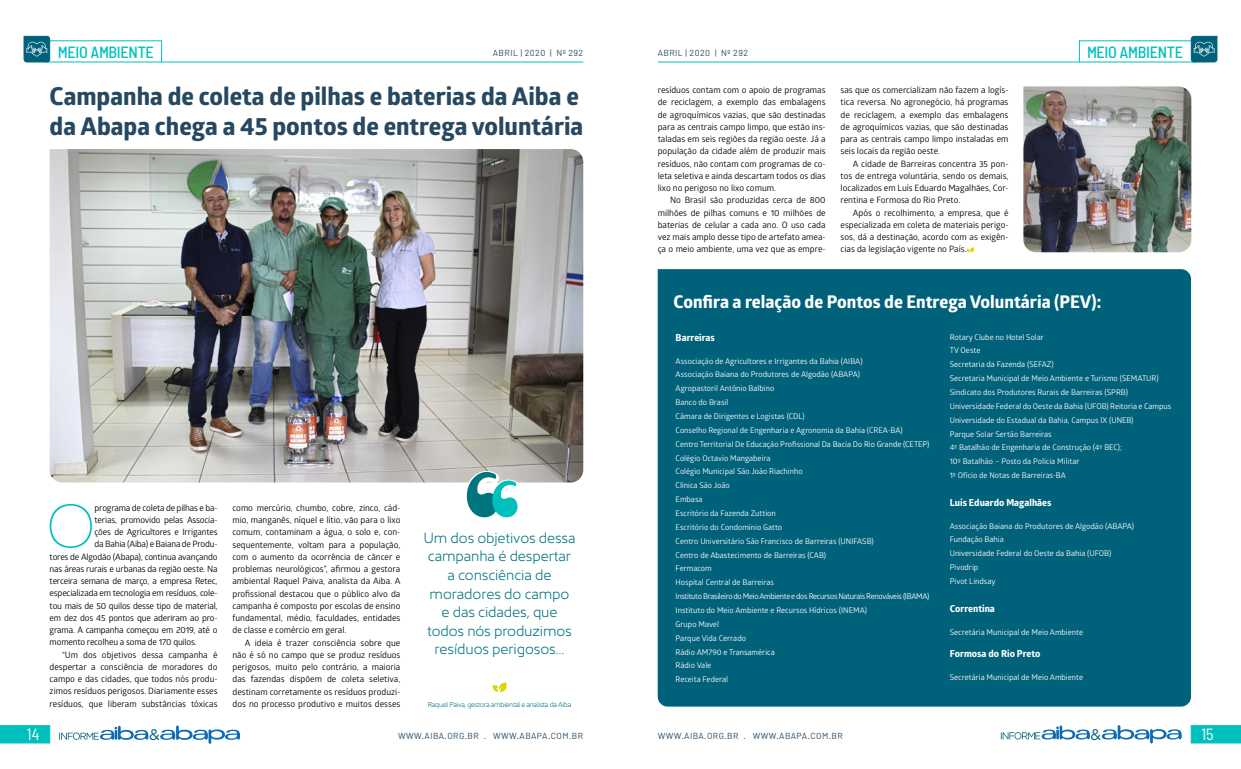
<style>
.page{position:relative;width:1241px;height:769px;background:#fff}
.page>*{position:absolute;margin:0;border:0;box-sizing:border-box;transform-origin:0 0}
.t1{font:200 62.04px "Kyrial Display Pro";color:#00c0be}
.t2{font:700 24.59px/29.2px "Globerx";color:#264861}
.t3{font:700 17.5px "Globerx";color:#fff}
.t4{font:500 semi-condensed 16.19px "Barlow";letter-spacing:-.02em;color:#00c0be}
.t5{font:semi-condensed 16.19px "Barlow";color:#fff}
.t6{font:15.4px "Gotham Rounded";color:#00617a}
.t7{font:300 14.88px/18.6px "Kyrial Sans Pro";letter-spacing:-.01em;color:#007580;text-align:center}
.t8{font:700 9.62px "Globerx";color:#fff}
.t9{font:8.75px/12.2px "Glober";color:#000;text-align:justify}
.t10{font:8.75px "Glober";letter-spacing:-.02em;color:#000}
.t11{font:8.75px "Barlow";letter-spacing:.05em;color:#264861}
.t12{font:7.88px/13.8px "Glober";color:#fff}
.t13{font:300 7.17px "Kyrial Sans Pro";letter-spacing:-.04em;color:#007580}
</style>
<div class="page">
<svg style="left:0;top:725px;width:50px;height:18px"></svg>
<svg style="left:1190px;top:725px;width:50px;height:18px"></svg>
<hr style="left:162px;top:62px;width:421px;height:1px;background:#00c0be">
<hr style="left:657px;top:62px;width:421px;height:1px;background:#00c0be">
<svg style="left:23px;top:36px;width:27px;height:26px"></svg>
<svg style="left:1190px;top:36px;width:27px;height:26px"></svg>
<svg style="left:160px;top:725px;width:80px;height:19px"></svg>
<svg style="left:59px;top:725px;width:90px;height:15px"></svg>
<svg style="left:1101px;top:725px;width:80px;height:19px"></svg>
<svg style="left:1000px;top:725px;width:90px;height:15px"></svg>
<img style="left:50px;top:149px;width:533px;height:333px">
<img style="left:1023px;top:86px;width:168px;height:166px">
<div style="left:657px;top:269px;width:533px;height:438px;background:#00617a"></div>
<svg style="left:492px;top:682px;width:14px;height:10px"></svg>
<svg style="left:461px;top:468px;width:63px;height:50px"></svg>
<svg style="left:966px;top:247px;width:7px;height:5px"></svg>
<h3 class="t4" style="left:58px;top:42px;width:97px">MEIO AMBIENTE</h3>
<p class="t11" style="left:493px;top:47px;width:92px">ABRIL | 2020 | Nº 292</p>
<p class="t11" style="left:657px;top:47px;width:92px">ABRIL | 2020 | Nº 292</p>
<h3 class="t4" style="left:1086px;top:42px;width:97px">MEIO AMBIENTE</h3>
<h2 class="t2" style="left:50px;top:82px;width:535px">Campanha de coleta de pilhas e baterias da Aiba e da Abapa chega a 45 pontos de entrega voluntária</h2>
<h1 class="t1" style="left:46px;top:482px;width:51px">O</h1>
<p class="t10" style="left:94px;top:501px;width:124px">programa de coleta de pilhas e ba-</p>
<p class="t10" style="left:94px;top:514px;width:124px">terias, promovido pelas Associa-</p>
<p class="t10" style="left:94px;top:526px;width:124px">ções de Agricultores e Irrigantes</p>
<p class="t10" style="left:94px;top:538px;width:124px">da Bahia (Aiba) e Baiana de Produ-</p>
<p class="t10" style="left:50px;top:550px;width:169px">tores de Algodão (Abapa), continua avançando</p>
<p class="t10" style="left:50px;top:563px;width:169px">nas áreas rurais e urbanas da região oeste. Na</p>
<p class="t10" style="left:50px;top:575px;width:169px">terceira semana de março, a empresa Retec,</p>
<p class="t10" style="left:50px;top:587px;width:169px">especializada em tecnologia em resíduos, cole-</p>
<p class="t10" style="left:50px;top:599px;width:169px">tou mais de 50 quilos desse tipo de material,</p>
<p class="t10" style="left:50px;top:612px;width:169px">em dez dos 45 pontos que aderiram ao pro-</p>
<p class="t10" style="left:50px;top:624px;width:169px">grama. A campanha começou em 2019, até o</p>
<p class="t10" style="left:50px;top:636px;width:149px">momento recolheu a soma de 170 quilos.</p>
<p class="t9" style="left:62px;top:648px;width:157px">“Um dos objetivos dessa campanha é</p>
<p class="t9" style="left:50px;top:660px;width:169px">despertar a consciência de moradores do</p>
<p class="t9" style="left:50px;top:672px;width:169px">campo e das cidades, que todos nós produ-</p>
<p class="t9" style="left:50px;top:685px;width:169px">zimos resíduos perigosos. Diariamente esses</p>
<p class="t9" style="left:50px;top:697px;width:169px">resíduos, que liberam substâncias tóxicas</p>
<p class="t9" style="left:232px;top:501px;width:170px">como mercúrio, chumbo, cobre, zinco, cád&shy;mio, manganês, níquel e lítio, vão para o lixo comum, contaminam a água, o solo e, con&shy;sequentemente, voltam para a população, com o aumento da ocorrência de câncer e problemas neurológicos”, afirmou a gestora ambiental Raquel Paiva, analista da Aiba. A profissional destacou que o público alvo da campanha é composto por escolas de ensino fundamental, médio, faculdades, entidades de classe e comércio em geral.</p>
<p class="t9" style="left:232px;top:636px;width:169px;text-indent:12px">A ideia é trazer consciência sobre que não é só no campo que se produz resíduos perigosos, muito pelo contrário, a maioria das fazendas dispõem de coleta seletiva, destinam corretamente os resíduos produzi&shy;dos no processo produtivo e muitos desses</p>
<h3 class="t7" style="left:423px;top:527px;width:154px">Um dos objetivos dessa campanha é despertar a consciência de moradores do campo<br>e das cidades, que todos nós produzimos resíduos perigosos...</h3>
<p class="t13" style="left:427px;top:699px;width:145px">Raquel Paiva, gestora ambiental e analista da Aiba</p>
<p class="t9" style="left:657px;top:83px;width:169px">resíduos contam com o apoio de programas de reciclagem, a exemplo das embalagens de agroquímicos vazias, que são destinadas para as centrais campo limpo, que estão ins&shy;taladas em seis regiões da região oeste. Já a população da cidade além de produzir mais resíduos, não contam com programas de co&shy;leta seletiva e ainda descartam todos os dias lixo no perigoso no lixo comum.</p>
<p class="t9" style="left:657px;top:194px;width:169px;text-indent:12px">No Brasil são produzidas cerca de 800 milhões de pilhas comuns e 10 milhões de baterias de celular a cada ano. O uso cada vez mais amplo desse tipo de artefato amea&shy;ça o meio ambiente, uma vez que as empre-</p>
<p class="t9" style="left:840px;top:83px;width:169px">sas que os comercializam não fazem a logís&shy;tica reversa. No agronegócio, há programas de reciclagem, a exemplo das embalagens de agroquímicos vazias, que são destinadas para as centrais campo limpo instaladas em seis locais da região oeste.</p>
<p class="t9" style="left:840px;top:157px;width:169px;text-indent:12px">A cidade de Barreiras concentra 35 pon&shy;tos de entrega voluntária, sendo os demais, localizados em Luís Eduardo Magalhães, Cor&shy;rentina e Formosa do Rio Preto.</p>
<p class="t9" style="left:840px;top:206px;width:169px;text-indent:12px">Após o recolhimento, a empresa, que é especializada em coleta de materiais perigo&shy;sos, dá a destinação, acordo com as exigên&shy;cias da legislação vigente no País.</p>
<h3 class="t3" style="left:673px;top:289px;width:429px">Confira a relação de Pontos de Entrega Voluntária (PEV):</h3>
<p class="t12" style="left:949px;top:329px;width:223px">Rotary Clube no Hotel Solar<br>TV Oeste<br>Secretaria da Fazenda (SEFAZ)<br>Secretaria Municipal de Meio Ambiente e Turismo (SEMATUR)<br>Sindicato dos Produtores Rurais de Barreiras (SPRB)<br>Universidade Federal do Oeste da Bahia (UFOB) Reitoria e Campus Universidade do Estadual da Bahia, Campus IX (UNEB)<br>Parque Solar Sertão Barreiras<br>4º Batalhão de Engenharia de Construção (4º BEC);<br>10º Batalhão – Posto da Polícia Militar<br>1º Ofício de Notas de Barreiras-BA</p>
<p class="t8" style="left:949px;top:495px;width:103px">Luís Eduardo Magalhães</p>
<p class="t12" style="left:949px;top:519px;width:186px">Associação Baiana do Produtores de Algodão (ABAPA)<br>Fundação Bahia<br>Universidade Federal do Oeste da Bahia (UFOB)<br>Pivodrip<br>Pivot Lindsay</p>
<p class="t8" style="left:949px;top:601px;width:47px">Correntina</p>
<p class="t12" style="left:949px;top:624px;width:135px">Secretária Municipal de Meio Ambiente</p>
<p class="t8" style="left:949px;top:647px;width:92px">Formosa do Rio Preto</p>
<p class="t12" style="left:949px;top:670px;width:135px">Secretária Municipal de Meio Ambiente</p>
<p class="t8" style="left:675px;top:330px;width:41px">Barreiras</p>
<p class="t12" style="left:675px;top:354px;width:255px">Associação de Agricultores e Irrigantes da Bahia (AIBA)<br>Associação Baiana do Produtores de Algodão (ABAPA)<br>Agropastoril Antônio Balbino<br>Banco do Brasil<br>Câmara de Dirigentes e Logistas (CDL)<br>Conselho Regional de Engenharia e Agronomia da Bahia (CREA-BA)<br>Centro Territorial De Educação Profissional Da Bacia Do Rio Grande (CETEP)<br>Colégio Octavio Mangabeira<br>Colégio Municipal São João Riachinho<br>Clínica São João<br>Embasa<br>Escritório da Fazenda Zuttion<br>Escritório do Condomínio Gatto<br>Centro Universitário São Francisco de Barreiras (UNIFASB)<br>Centro de Abastecimento de Barreiras (CAB)<br>Fermacom<br>Hospital Central de Barreiras<br>Instituto Brasileiro do Meio Ambiente e dos Recursos Naturais Renováveis (IBAMA)<br>Instituto do Meio Ambiente e Recursos Hídricos (INEMA)<br>Grupo Mavel<br>Parque Vida Cerrado<br>Rádio AM790 e Transamérica<br>Rádio Vale<br>Receita Federal</p>
<h3 class="t5" style="left:27px;top:724px;width:14px">14</h3>
<h3 class="t6" style="left:149px;top:724px;width:12px">&amp;</h3>
<h3 class="t6" style="left:1090px;top:724px;width:12px">&amp;</h3>
<h3 class="t5" style="left:1201px;top:724px;width:14px">15</h3>
<p class="t11" style="left:398px;top:730px;width:187px">WWW.AIBA.ORG.BR . WWW.ABAPA.COM.BR</p>
<p class="t11" style="left:657px;top:730px;width:187px">WWW.AIBA.ORG.BR . WWW.ABAPA.COM.BR</p>
</div>
